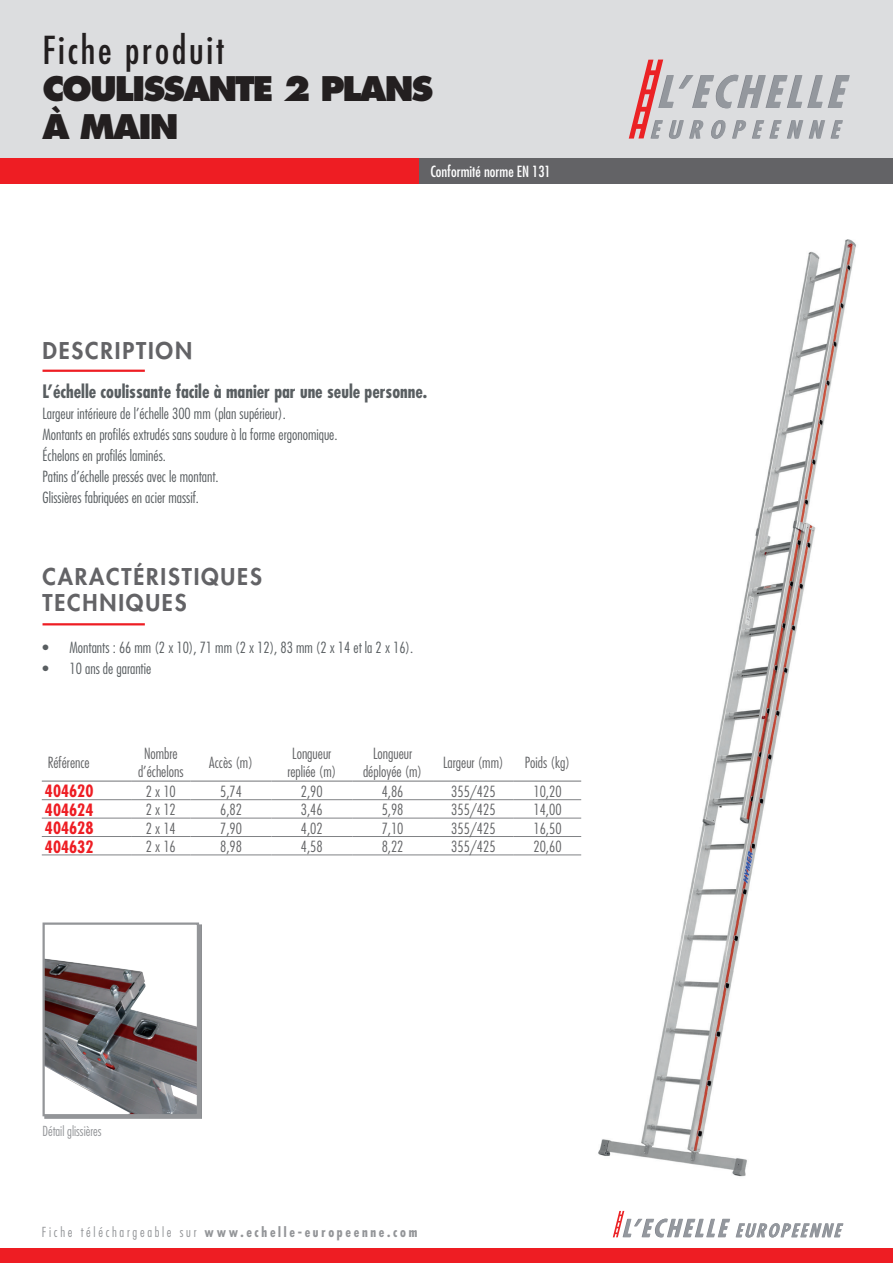
<style>
.page{position:relative;width:893px;height:1263px;background:#fff}
.page>*{position:absolute;margin:0;border:0;box-sizing:border-box;transform-origin:0 0}
.t1{font:condensed 37.5px "Futura Std";letter-spacing:.075em;color:#231f20}
.t2{font:800 33px/37.5px "Futura Std";letter-spacing:-.06em;color:#231f20}
.t3{font:800 22.5px/25.5px "Futura Std";letter-spacing:.08em;color:#636366}
.t4{font:700 condensed 18px "Futura Std";color:#595e61}
.t5{font:700 condensed 16.5px "Futura Std";color:#ee1d23}
.t6{font:300 condensed 15px/21px "Futura Std";color:#595e61}
.t7{font:300 condensed 15px "Futura Std";color:#636466}
.t8{font:condensed 15px "Futura Std";color:#fff}
.t9{font:700 condensed 13.5px "Futura Std";letter-spacing:.2em;color:#939598}
.t10{font:300 condensed 13.5px "Futura Std";letter-spacing:.2em;color:#939598}
.t11{font:300 condensed 13.5px "Futura Std";color:#939598}
</style>
<div class="page">
<div style="left:0;top:0;width:893px;height:171px;background:#dcdddf"></div>
<div style="left:0;top:1249px;width:893px;height:14px;background:#ee1d23"></div>
<svg style="left:613px;top:1211px;width:230px;height:26px"></svg>
<svg style="left:629px;top:60px;width:221px;height:79px"></svg>
<div style="left:0;top:158px;width:422px;height:26px;background:#ee1d23"></div>
<div style="left:419px;top:158px;width:474px;height:26px;background:#636366"></div>
<img style="left:579px;top:239px;width:277px;height:938px">
<img style="left:46px;top:958px;width:150px;height:155px">
<div style="left:43px;top:922px;width:156px;height:194px;border:2px solid #939598"></div>
<hr style="left:42px;top:780px;width:89px;height:2px;background:#808285">
<hr style="left:131px;top:780px;width:60px;height:2px;background:#808285">
<hr style="left:191px;top:780px;width:80px;height:2px;background:#808285">
<hr style="left:271px;top:780px;width:81px;height:2px;background:#808285">
<hr style="left:352px;top:780px;width:81px;height:2px;background:#808285">
<hr style="left:433px;top:780px;width:81px;height:2px;background:#808285">
<hr style="left:514px;top:780px;width:67px;height:2px;background:#808285">
<hr style="left:42px;top:799px;width:89px;height:1px;background:#808285">
<hr style="left:131px;top:799px;width:60px;height:1px;background:#808285">
<hr style="left:191px;top:799px;width:80px;height:1px;background:#808285">
<hr style="left:271px;top:799px;width:81px;height:1px;background:#808285">
<hr style="left:352px;top:799px;width:81px;height:1px;background:#808285">
<hr style="left:433px;top:799px;width:81px;height:1px;background:#808285">
<hr style="left:514px;top:799px;width:67px;height:1px;background:#808285">
<hr style="left:42px;top:818px;width:89px;height:1px;background:#808285">
<hr style="left:131px;top:818px;width:60px;height:1px;background:#808285">
<hr style="left:191px;top:818px;width:80px;height:1px;background:#808285">
<hr style="left:271px;top:818px;width:81px;height:1px;background:#808285">
<hr style="left:352px;top:818px;width:81px;height:1px;background:#808285">
<hr style="left:433px;top:818px;width:81px;height:1px;background:#808285">
<hr style="left:514px;top:818px;width:67px;height:1px;background:#808285">
<hr style="left:42px;top:836px;width:89px;height:1px;background:#808285">
<hr style="left:131px;top:836px;width:60px;height:1px;background:#808285">
<hr style="left:191px;top:836px;width:80px;height:1px;background:#808285">
<hr style="left:271px;top:836px;width:81px;height:1px;background:#808285">
<hr style="left:352px;top:836px;width:81px;height:1px;background:#808285">
<hr style="left:433px;top:836px;width:81px;height:1px;background:#808285">
<hr style="left:514px;top:836px;width:67px;height:1px;background:#808285">
<hr style="left:42px;top:854px;width:89px;height:1px;background:#808285">
<hr style="left:131px;top:854px;width:60px;height:1px;background:#808285">
<hr style="left:191px;top:854px;width:80px;height:1px;background:#808285">
<hr style="left:271px;top:854px;width:81px;height:1px;background:#808285">
<hr style="left:352px;top:854px;width:81px;height:1px;background:#808285">
<hr style="left:433px;top:854px;width:81px;height:1px;background:#808285">
<hr style="left:514px;top:854px;width:67px;height:1px;background:#808285">
<hr style="left:43px;top:623px;width:102px;height:2px;background:#ee1d23">
<hr style="left:43px;top:370px;width:102px;height:2px;background:#ee1d23">
<h1 class="t1" style="left:43px;top:27px;width:183px">Fiche produit</h1>
<h2 class="t2" style="left:43px;top:70px;width:392px">COULISSANTE 2 PLANS<br>À MAIN</h2>
<p class="t8" style="left:430px;top:163px;width:122px">Conformité norme EN 131</p>
<h3 class="t3" style="left:43px;top:338px;width:151px">DESCRIPTION</h3>
<p class="t4" style="left:43px;top:380px;width:386px">’L échelle coulissante facile à manier par une seule personne.</p>
<p class="t6" style="left:43px;top:403px;width:296px">Largeur intérieure de ’l échelle 300 mm (plan supérieur .(<br>Montants en profilés extrudés sans soudure laà forme ergonomique.<br>Échelons en profilés laminés.<br>Patins ’d échelle pressés avec le montant.<br>Glissières fabriquées en acier massif.</p>
<h3 class="t3" style="left:43px;top:564px;width:221px">CARACTÉRISTIQUES<br>TECHNIQUES</h3>
<p class="t6" style="left:70px;top:637px;width:345px">Montants : 6 6 m m x2 ( 1 0 , ) 7 1 m m x2 ( 1 2 , ) 8 3 m m x2 ( 1 4 x2l ae t 1 6 . (</p>
<p class="t6" style="left:43px;top:637px;width:8px">•</p>
<p class="t6" style="left:43px;top:658px;width:8px">•</p>
<p class="t6" style="left:70px;top:658px;width:83px">10 ans de garantie</p>
<p class="t7" style="left:144px;top:744px;width:35px">Nombre</p>
<p class="t7" style="left:48px;top:753px;width:43px">Référence</p>
<p class="t7" style="left:292px;top:744px;width:41px">Longueur</p>
<p class="t7" style="left:209px;top:753px;width:45px">Accès m( )</p>
<p class="t7" style="left:138px;top:762px;width:47px">’d échelons</p>
<p class="t7" style="left:287px;top:762px;width:50px">repliée (m(</p>
<p class="t7" style="left:373px;top:744px;width:41px">Longueur</p>
<p class="t7" style="left:363px;top:762px;width:61px">déployée m( )</p>
<p class="t7" style="left:443px;top:753px;width:62px">Largeur (mm)</p>
<p class="t7" style="left:525px;top:753px;width:47px">Poids (kg(</p>
<p class="t5" style="left:45px;top:781px;width:50px">404620</p>
<p class="t7" style="left:146px;top:782px;width:31px">x2 10</p>
<p class="t7" style="left:220px;top:782px;width:23px">5,74</p>
<p class="t7" style="left:301px;top:782px;width:23px">2,90</p>
<p class="t7" style="left:382px;top:782px;width:23px">4,86</p>
<p class="t7" style="left:451px;top:782px;width:46px">355/425</p>
<p class="t7" style="left:533px;top:782px;width:30px">10,20</p>
<p class="t5" style="left:45px;top:799px;width:50px">404624</p>
<p class="t7" style="left:146px;top:801px;width:31px">x2 12</p>
<p class="t7" style="left:220px;top:801px;width:23px">6,82</p>
<p class="t7" style="left:301px;top:801px;width:23px">3,46</p>
<p class="t7" style="left:382px;top:801px;width:23px">5,98</p>
<p class="t7" style="left:451px;top:801px;width:46px">355/425</p>
<p class="t7" style="left:533px;top:801px;width:30px">14,00</p>
<p class="t5" style="left:45px;top:818px;width:50px">404628</p>
<p class="t7" style="left:146px;top:819px;width:31px">x2 14</p>
<p class="t7" style="left:220px;top:819px;width:23px">7,90</p>
<p class="t7" style="left:301px;top:819px;width:23px">4,02</p>
<p class="t7" style="left:382px;top:819px;width:23px">7,10</p>
<p class="t7" style="left:451px;top:819px;width:46px">355/425</p>
<p class="t7" style="left:533px;top:819px;width:30px">16,50</p>
<p class="t5" style="left:45px;top:836px;width:50px">404632</p>
<p class="t7" style="left:146px;top:837px;width:31px">x2 16</p>
<p class="t7" style="left:220px;top:837px;width:23px">8,98</p>
<p class="t7" style="left:301px;top:837px;width:23px">4,58</p>
<p class="t7" style="left:382px;top:837px;width:23px">8,22</p>
<p class="t7" style="left:451px;top:837px;width:46px">355/425</p>
<p class="t7" style="left:533px;top:837px;width:30px">20,60</p>
<p class="t11" style="left:43px;top:1123px;width:61px">Détail glissières</p>
<p class="t10" style="left:42px;top:1224px;width:32px">Fiche</p>
<p class="t10" style="left:81px;top:1224px;width:92px">téléchargeable</p>
<p class="t10" style="left:180px;top:1224px;width:18px">sur</p>
<p class="t9" style="left:205px;top:1224px;width:214px">www.echelle-europeenne.com</p>
</div>
